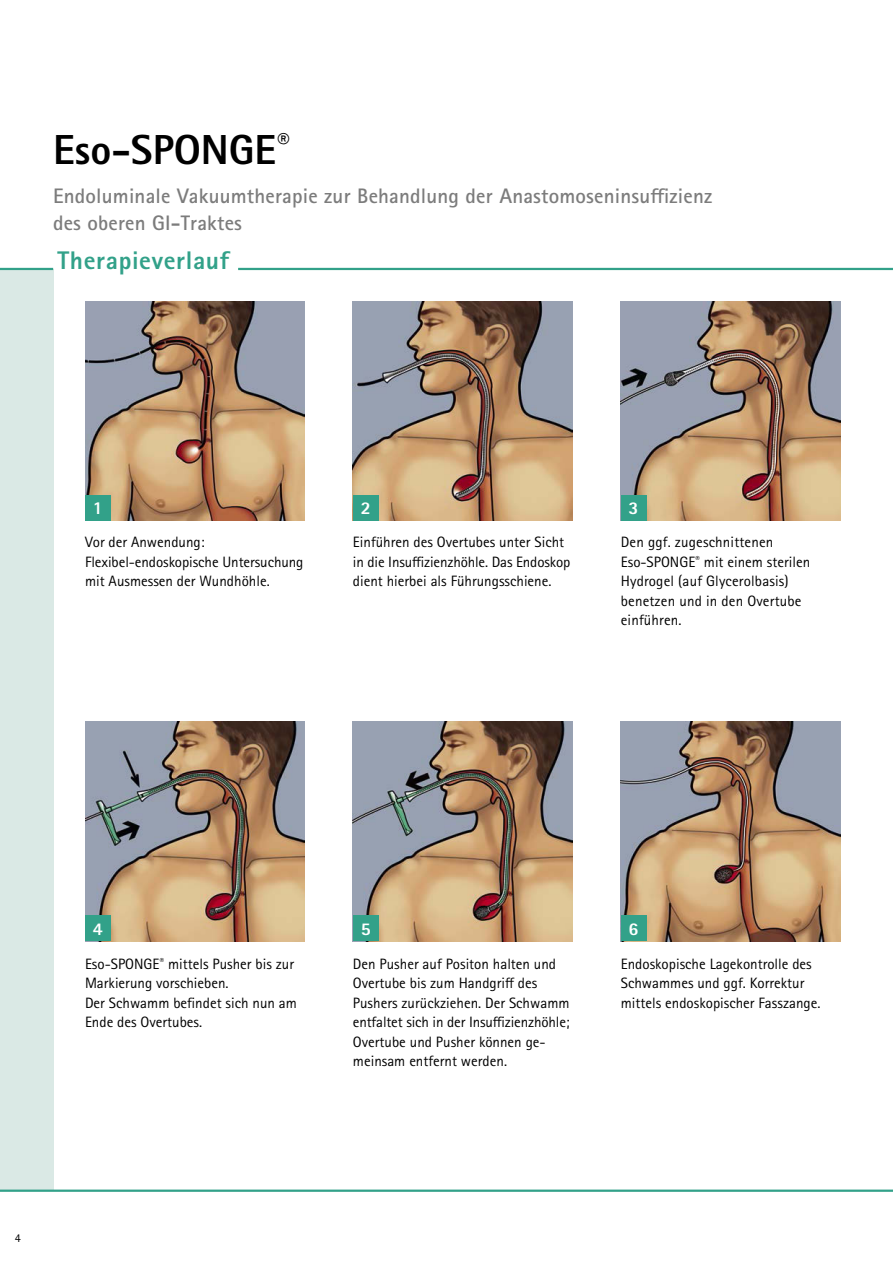
<style>
.page{position:relative;width:893px;height:1263px;background:#fff}
.page>*{position:absolute;margin:0;border:0;box-sizing:border-box;transform-origin:0 0}
.t1{font:800 42px "Rotis Sans Serif Pro";color:#000}
.t2{font:800 25.5px "Rotis Sans Serif Pro";letter-spacing:.025em;color:#32a189}
.t3{font:700 21px/27px "Rotis Sans Serif Pro";letter-spacing:.01em;color:#7c7c7c}
.t4{font:800 18px "Rotis Sans Serif Pro";color:#fff}
.t5{font:15px/19.5px "Rotis Sans Serif Pro";color:#000}
.t6{font:12px "Rotis Sans Serif Pro";color:#000}
</style>
<div class="page">
<div style="left:0;top:269px;width:53px;height:922px;background:#dae9e5"></div>
<hr style="left:0;top:268px;width:53px;height:2px;background:#32a189">
<img style="left:85px;top:301px;width:219px;height:220px">
<img style="left:621px;top:301px;width:219px;height:220px">
<img style="left:353px;top:301px;width:219px;height:220px">
<div style="left:85px;top:495px;width:26px;height:26px;background:#32a189"></div>
<div style="left:353px;top:495px;width:25px;height:26px;background:#32a189"></div>
<div style="left:621px;top:495px;width:25px;height:26px;background:#32a189"></div>
<hr style="left:238px;top:268px;width:655px;height:2px;background:#32a189">
<hr style="left:0;top:1189px;width:893px;height:3px;background:#32a189">
<img style="left:85px;top:722px;width:219px;height:219px">
<img style="left:621px;top:722px;width:219px;height:219px">
<img style="left:353px;top:722px;width:219px;height:219px">
<div style="left:85px;top:916px;width:26px;height:25px;background:#32a189"></div>
<div style="left:353px;top:916px;width:25px;height:25px;background:#32a189"></div>
<div style="left:621px;top:916px;width:25px;height:25px;background:#32a189"></div>
<h1 class="t1" style="left:53px;top:123px;width:238px">Eso-SPONGE<sup>®</sup></h1>
<h3 class="t3" style="left:53px;top:182px;width:661px">Endoluminale Vakuumtherapie zur Behandlung der Anastomoseninsuffizienz des oberen GI-Traktes</h3>
<h2 class="t2" style="left:57px;top:244px;width:173px">Therapieverlauf</h2>
<p class="t4" style="left:93px;top:497px;width:12px">1</p>
<p class="t4" style="left:361px;top:497px;width:12px">2</p>
<p class="t4" style="left:629px;top:497px;width:12px">3</p>
<p class="t5" style="left:353px;top:533px;width:219px">Einführen des Overtubes unter Sicht in die Insuffizienzhöhle. Das Endoskop dient hierbei als Führungsschiene.</p>
<p class="t5" style="left:621px;top:533px;width:191px">Den ggf. zugeschnittenen<br>Eso-SPONGE<sup>®</sup> mit einem sterilen<br>Hydrogel (auf Glycerolbasis) benetzen und in den Overtube einführen.</p>
<p class="t5" style="left:85px;top:533px;width:220px">Vor der Anwendung:<br>Flexibel-endoskopische Untersuchung mit Ausmessen der Wundhöhle.</p>
<p class="t4" style="left:93px;top:917px;width:12px">4</p>
<p class="t4" style="left:361px;top:917px;width:12px">5</p>
<p class="t4" style="left:629px;top:917px;width:12px">6</p>
<p class="t5" style="left:85px;top:954px;width:213px">Eso-SPONGE<sup>®</sup> mittels Pusher bis zur<br>Markierung vorschieben.<br>Der Schwamm befindet sich nun am<br>Ende des Overtubes.</p>
<p class="t5" style="left:353px;top:954px;width:218px">Den Pusher auf Positon halten und Overtube bis zum Handgriff des Pushers zurückziehen. Der Schwamm entfaltet sich in der Insuffizienzhöhle; Overtube und Pusher können ge&shy;meinsam entfernt werden.</p>
<p class="t5" style="left:621px;top:954px;width:201px">Endoskopische Lagekontrolle des<br>Schwammes und ggf. Korrektur mittels endoskopischer Fasszange.</p>
<p class="t6" style="left:15px;top:1230px;width:7px">4</p>
</div>
